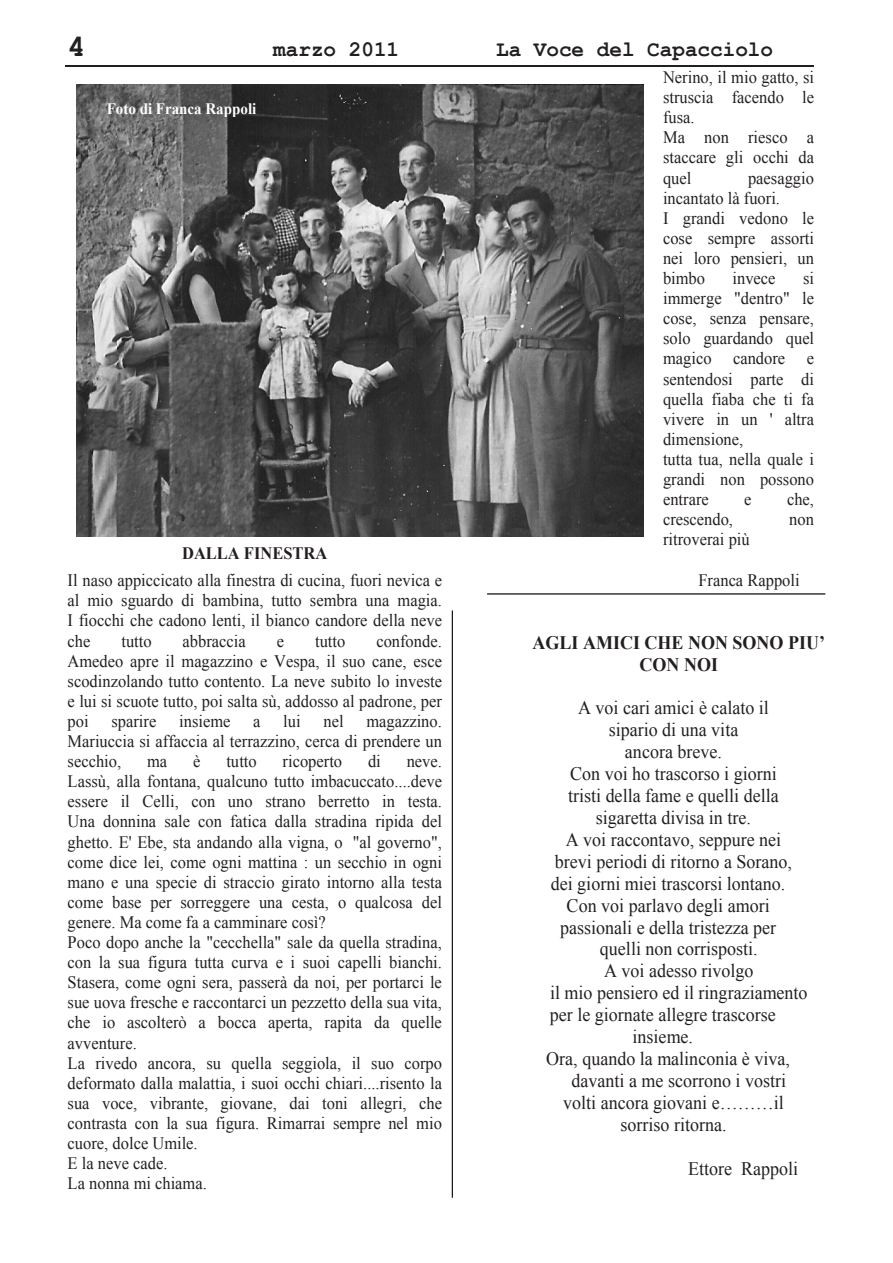
<style>
.page{position:relative;width:893px;height:1263px;background:#fff}
.page>*{position:absolute;margin:0;border:0;box-sizing:border-box;transform-origin:0 0}
.t1{font:700 31.8px "Courier New";color:#231f20;scale:.94 1}
.t2{font:700 22.2px "Courier New";color:#231f20;scale:.94 1}
.t3{font:19.05px "Times New Roman";color:#231f20;scale:.94 1}
.t4{font:700 19.05px/21.9px "Times New Roman";color:#231f20;text-align:center;scale:.94 1}
.t5{font:17.4px/20.1px "Times New Roman";color:#231f20;scale:.94 1}
.t6{font:700 17.4px "Times New Roman";color:#231f20;scale:.94 1}
.t7{font:700 15.9px "Times New Roman";color:#fff;scale:.94 1}
</style>
<div class="page">
<hr style="left:65px;top:66px;width:749px;height:1px;background:#231f20">
<img style="left:76px;top:85px;width:567px;height:452px">
<hr style="left:487px;top:593px;width:338px;height:2px;background:#010202">
<hr style="left:452px;top:611px;width:1px;height:586px;background:#010202">
<h1 class="t1" style="left:68px;top:30px;width:21px">4</h1>
<p class="t2" style="left:273px;top:38px;width:135px">marzo 2011</p>
<p class="t2" style="left:496px;top:38px;width:296px">La Voce del Capacciolo</p>
<p class="t7" style="left:107px;top:100px;width:161px">Foto di Franca Rappoli</p>
<p class="t6" style="left:182px;top:543px;width:156px">DALLA FINESTRA</p>
<p class="t5" style="left:68px;top:570px;width:400px;text-align:justify">Il naso appiccicato alla finestra di cucina, fuori nevica e al mio sguardo di bambina, tutto sembra una magia.<br>I fiocchi che cadono lenti, il bianco candore della neve che</p>
<p class="t5" style="left:68px;top:631px;width:400px;text-align:justify;text-indent:309px">confonde.<br>Amedeo apre il magazzino e Vespa, il suo cane, esce scodinzolando tutto contento. La neve subito lo investe e lui si scuote tutto, poi salta sù, addosso al padrone, per poi</p>
<p class="t5" style="left:121px;top:631px;width:34px">tutto</p>
<p class="t5" style="left:183px;top:631px;width:69px">abbraccia</p>
<p class="t5" style="left:277px;top:631px;width:9px">e</p>
<p class="t5" style="left:315px;top:631px;width:34px">tutto</p>
<p class="t5" style="left:68px;top:711px;width:400px;text-align:justify;text-indent:299px">magazzino.<br>Mariuccia si affaccia al terrazzino, cerca di prendere un secchio,</p>
<p class="t5" style="left:111px;top:711px;width:49px">sparire</p>
<p class="t5" style="left:179px;top:711px;width:56px">insieme</p>
<p class="t5" style="left:253px;top:711px;width:9px">a</p>
<p class="t5" style="left:283px;top:711px;width:20px">lui</p>
<p class="t5" style="left:323px;top:711px;width:23px">nel</p>
<p class="t5" style="left:147px;top:751px;width:23px">ma</p>
<p class="t5" style="left:193px;top:751px;width:9px">è</p>
<p class="t5" style="left:226px;top:751px;width:34px">tutto</p>
<p class="t5" style="left:283px;top:751px;width:65px">ricoperto</p>
<p class="t5" style="left:368px;top:751px;width:15px">di</p>
<p class="t5" style="left:68px;top:751px;width:400px;text-indent:339px">neve.<br>Lassù, alla fontana, qualcuno tutto imbacuccato....deve essere il Celli, con uno strano berretto in testa.<br>Una donnina sale con fatica dalla stradina ripida del ghetto. E' Ebe, sta andando alla vigna, o "al governo", come dice lei, come ogni mattina : un secchio in ogni mano e una specie di straccio girato intorno alla testa come base per sorreggere una cesta, o qualcosa del genere. Ma come fa a camminare così?<br>Poco dopo anche la "cecchella" sale da quella stradina, con la sua figura tutta curva e i suoi capelli bianchi.<br>Stasera, come ogni sera, passerà da noi, per portarci le sue uova fresche e raccontarci un pezzetto della sua vita, che io ascolterò a bocca aperta, rapita da quelle avventure.<br>La rivedo ancora, su quella seggiola, il suo corpo deformato dalla malattia, i suoi occhi chiari....risento la sua voce, vibrante, giovane, dai toni allegri, che contrasta con la sua figura. Rimarrai sempre nel mio cuore, dolce Umile.<br>E la neve cade.<br>La nonna mi chiama.</p>
<p class="t5" style="left:663px;top:67px;width:162px">Nerino, il mio gatto, si struscia facendo le fusa.<br>Ma non riesco a staccare gli occhi da quel</p>
<p class="t5" style="left:663px;top:168px;width:162px;text-indent:85px">paesaggio incantato là fuori.<br>I grandi vedono le cose sempre assorti nei loro pensieri, un bimbo</p>
<p class="t5" style="left:663px;top:268px;width:162px;text-indent:140px">si immerge "dentro" le cose, senza pensare, solo guardando quel magico candore e sentendosi parte di quella fiaba che ti fa vivere in un ' altra dimensione,<br>tutta tua, nella quale i grandi non possono entrare</p>
<p class="t5" style="left:732px;top:268px;width:47px">invece</p>
<p class="t5" style="left:744px;top:489px;width:9px">e</p>
<p class="t5" style="left:787px;top:489px;width:30px">che,</p>
<p class="t5" style="left:663px;top:509px;width:76px">crescendo,</p>
<p class="t5" style="left:789px;top:509px;width:28px">non</p>
<p class="t5" style="left:663px;top:530px;width:94px">ritroverai più</p>
<p class="t5" style="left:698px;top:570px;width:109px">Franca Rappoli</p>
<p class="t4" style="left:532px;top:631px;width:313px">AGLI AMICI CHE NON SONO PIU’<br>CON NOI</p>
<p class="t3" style="left:578px;top:697px;width:205px">A voi cari amici è calato il</p>
<p class="t3" style="left:609px;top:719px;width:139px">sipario di una vita</p>
<p class="t3" style="left:625px;top:741px;width:105px">ancora breve.</p>
<p class="t3" style="left:570px;top:763px;width:221px">Con voi ho trascorso i giorni</p>
<p class="t3" style="left:568px;top:785px;width:226px">tristi della fame e quelli della</p>
<p class="t3" style="left:596px;top:807px;width:166px">sigaretta divisa in tre.</p>
<p class="t3" style="left:566px;top:829px;width:231px">A voi raccontavo, seppure nei</p>
<p class="t3" style="left:555px;top:851px;width:254px">brevi periodi di ritorno a Sorano,</p>
<p class="t3" style="left:551px;top:873px;width:251px">dei giorni miei trascorsi lontano.</p>
<p class="t3" style="left:567px;top:895px;width:217px">Con voi parlavo degli amori</p>
<p class="t3" style="left:560px;top:917px;width:231px">passionali e della tristezza per</p>
<p class="t3" style="left:600px;top:939px;width:169px">quelli non corrisposti.</p>
<p class="t3" style="left:604px;top:960px;width:161px">A voi adesso rivolgo</p>
<p class="t3" style="left:550px;top:982px;width:275px">il mio pensiero ed il ringraziamento</p>
<p class="t3" style="left:550px;top:1004px;width:242px">per le giornate allegre trascorse</p>
<p class="t3" style="left:632px;top:1026px;width:66px">insieme.</p>
<p class="t3" style="left:546px;top:1048px;width:261px">Ora, quando la malinconia è viva,</p>
<p class="t3" style="left:571px;top:1070px;width:230px">davanti a me scorrono i vostri</p>
<p class="t3" style="left:563px;top:1092px;width:236px">volti ancora giovani e………il</p>
<p class="t3" style="left:620px;top:1114px;width:114px">sorriso ritorna.</p>
<p class="t3" style="left:688px;top:1158px;width:119px">Ettore Rappoli</p>
</div>
